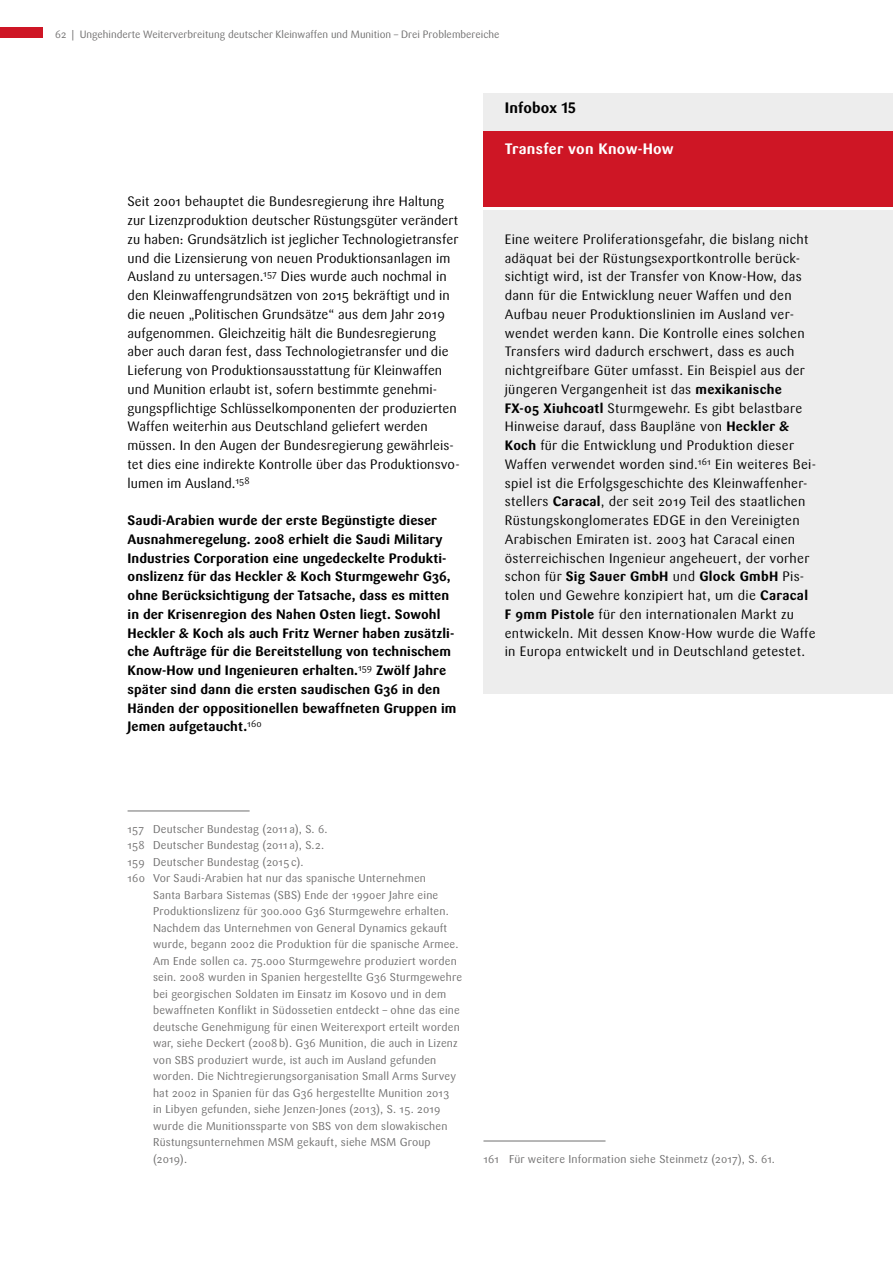
<style>
.page{position:relative;width:893px;height:1263px;background:#fff}
.page>*{position:absolute;margin:0;border:0;box-sizing:border-box;transform-origin:0 0}
._06_infobox_head{font:700 15px "Sari OT";letter-spacing:.02em;color:#fff}
._06_infobox{font:700 15px "Sari OT";letter-spacing:.01em;color:#000}
._06_infobox_text{font:13.5px/18.8px "Sari OT";letter-spacing:.02em;color:#000}
._03_copytext{font:13.5px/18.8px "Sari OT";letter-spacing:.005em;color:#000}
._03_copytext-2{font:700 13.5px/18.8px "Sari OT";letter-spacing:.005em;color:#000}
._04_fussnote_100{font:11.25px/16.5px "Sari OT";letter-spacing:.015em;color:#706f6f}
._04_fussnote_100_inn{font:11.25px "Sari OT";letter-spacing:.015em;color:#706f6f}
.t1{font:10.5px "Sari OT";color:#706f6f}
.s1{font-weight:700}
</style>
<div class="page">
<div style="left:0;top:27px;width:43px;height:11px;background:#ce1625"></div>
<div style="left:483px;top:94px;width:410px;height:37px;background:#ededed"></div>
<div style="left:483px;top:210px;width:410px;height:484px;background:#ededed"></div>
<div style="left:483px;top:131px;width:410px;height:75px;background:#ce1625"></div>
<hr style="left:128px;top:810px;width:122px;height:1px;background:#706f6f">
<hr style="left:483px;top:1140px;width:122px;height:1px;background:#706f6f">
<p class="t1" style="left:55px;top:27px;width:446px">62 | Ungehinderte Weiterverbreitung deutscher Kleinwaffen und Munition – Drei Problembereiche</p>
<p class="_03_copytext" style="left:128px;top:192px;width:334px">Seit 2001 behauptet die Bundesregierung ihre Haltung zur Lizenzproduktion deutscher Rüstungsgüter verändert zu haben: Grundsätzlich ist jeglicher Technologietransfer und die Lizensierung von neuen Produktionsanlagen im Ausland zu untersagen.<sup>157</sup> Dies wurde auch nochmal in den Kleinwaffengrundsätzen von 2015 bekräftigt und in die neuen „Politischen Grundsätze“ aus dem Jahr 2019 aufgenommen. Gleichzeitig hält die Bundesregierung aber auch daran fest, dass Technologietransfer und die Lieferung von Produktionsausstattung für Kleinwaffen und Munition erlaubt ist, sofern bestimmte genehmi&shy;gungspflichtige Schlüsselkomponenten der produzierten Waffen weiterhin aus Deutschland geliefert werden müssen. In den Augen der Bundesregierung gewährleis&shy;tet dies eine indirekte Kontrolle über das Produktionsvo&shy;lumen im Ausland.<sup>158</sup></p>
<p class="_03_copytext-2" style="left:128px;top:511px;width:330px">Saudi-Arabien wurde der erste Begünstigte dieser Ausnahmeregelung. 2008 erhielt die Saudi Military Industries Corporation eine ungedeckelte Produkti&shy;onslizenz für das Heckler &amp; Koch Sturmgewehr G36, ohne Berücksichtigung der Tatsache, dass es mitten in der Krisenregion des Nahen Osten liegt. Sowohl Heckler &amp; Koch als auch Fritz Werner haben zusätzli&shy;che Aufträge für die Bereitstellung von technischem Know-How und Ingenieuren erhalten.<sup>159</sup> Zwölf Jahre später sind dann die ersten saudischen G36 in den Händen der oppositionellen bewaffneten Gruppen im Jemen aufgetaucht.<sup>160</sup></p>
<p class="_06_infobox" style="left:505px;top:98px;width:73px">Infobox 15</p>
<p class="_06_infobox_head" style="left:505px;top:139px;width:171px">Transfer von Know-How</p>
<p class="_06_infobox_text" style="left:505px;top:230px;width:313px">Eine weitere Proliferationsgefahr, die bislang nicht adäquat bei der Rüstungsexportkontrolle berück&shy;sichtigt wird, ist der Transfer von Know-How, das dann für die Entwicklung neuer Waffen und den Aufbau neuer Produktionslinien im Ausland ver&shy;wendet werden kann. Die Kontrolle eines solchen Transfers wird dadurch erschwert, dass es auch nichtgreifbare Güter umfasst. Ein Beispiel aus der jüngeren Vergangenheit ist das <span class="s1">mexikanische FX-05 Xiuhcoatl</span> Sturmgewehr. Es gibt belastbare Hinweise darauf, dass Baupläne von <span class="s1">Heckler &amp; Koch</span> für die Entwicklung und Produktion dieser Waffen verwendet worden sind.<sup>161</sup> Ein weiteres Bei&shy;spiel ist die Erfolgsgeschichte des Kleinwaffenher&shy;stellers <span class="s1">Caracal</span>, der seit 2019 Teil des staatlichen Rüstungskonglomerates EDGE in den Vereinigten Arabischen Emiraten ist. 2003 hat Caracal einen österreichischen Ingenieur angeheuert, der vorher schon für <span class="s1">Sig Sauer GmbH</span> und <span class="s1">Glock GmbH</span> Pis&shy;tolen und Gewehre konzipiert hat, um die <span class="s1">Caracal F 9mm Pistole</span> für den internationalen Markt zu entwickeln. Mit dessen Know-How wurde die Waffe in Europa entwickelt und in Deutschland getestet.</p>
<p class="_04_fussnote_100_inn" style="left:128px;top:821px;width:201px">157 Deutscher Bundestag (2011 a), S. 6.</p>
<p class="_04_fussnote_100" style="left:128px;top:837px;width:198px">158 Deutscher Bundestag (2011 a), S.2.</p>
<p class="_04_fussnote_100" style="left:128px;top:853px;width:177px">159 Deutscher Bundestag (2015 c).</p>
<p class="_04_fussnote_100" style="left:153px;top:870px;width:311px;text-indent:-26px">160 Vor Saudi-Arabien hat nur das spanische Unternehmen<br>Santa Barbara Sistemas (SBS) Ende der 1990er Jahre eine Produktionslizenz für 300.000 G36 Sturmgewehre erhalten.<br>Nachdem das Unternehmen von General Dynamics gekauft wurde, begann 2002 die Produktion für die spanische Armee.<br>Am Ende sollen ca. 75.000 Sturmgewehre produziert worden sein. 2008 wurden in Spanien hergestellte G36 Sturmgewehre bei georgischen Soldaten im Einsatz im Kosovo und in dem bewaffneten Konflikt in Südossetien entdeckt – ohne das eine deutsche Genehmigung für einen Weiterexport erteilt worden war, siehe Deckert (2008 b). G36 Munition, die auch in Lizenz von SBS produziert wurde, ist auch im Ausland gefunden worden. Die Nichtregierungsorganisation Small Arms Survey hat 2002 in Spanien für das G36 hergestellte Munition 2013<br>in Libyen gefunden, siehe Jenzen-Jones (2013), S. 15. 2019 wurde die Munitionssparte von SBS von dem slowakischen Rüstungsunternehmen MSM gekauft, siehe MSM Group (2019).</p>
<p class="_04_fussnote_100_inn" style="left:483px;top:1151px;width:293px">161 Für weitere Information siehe Steinmetz (2017), S. 61.</p>
</div>
